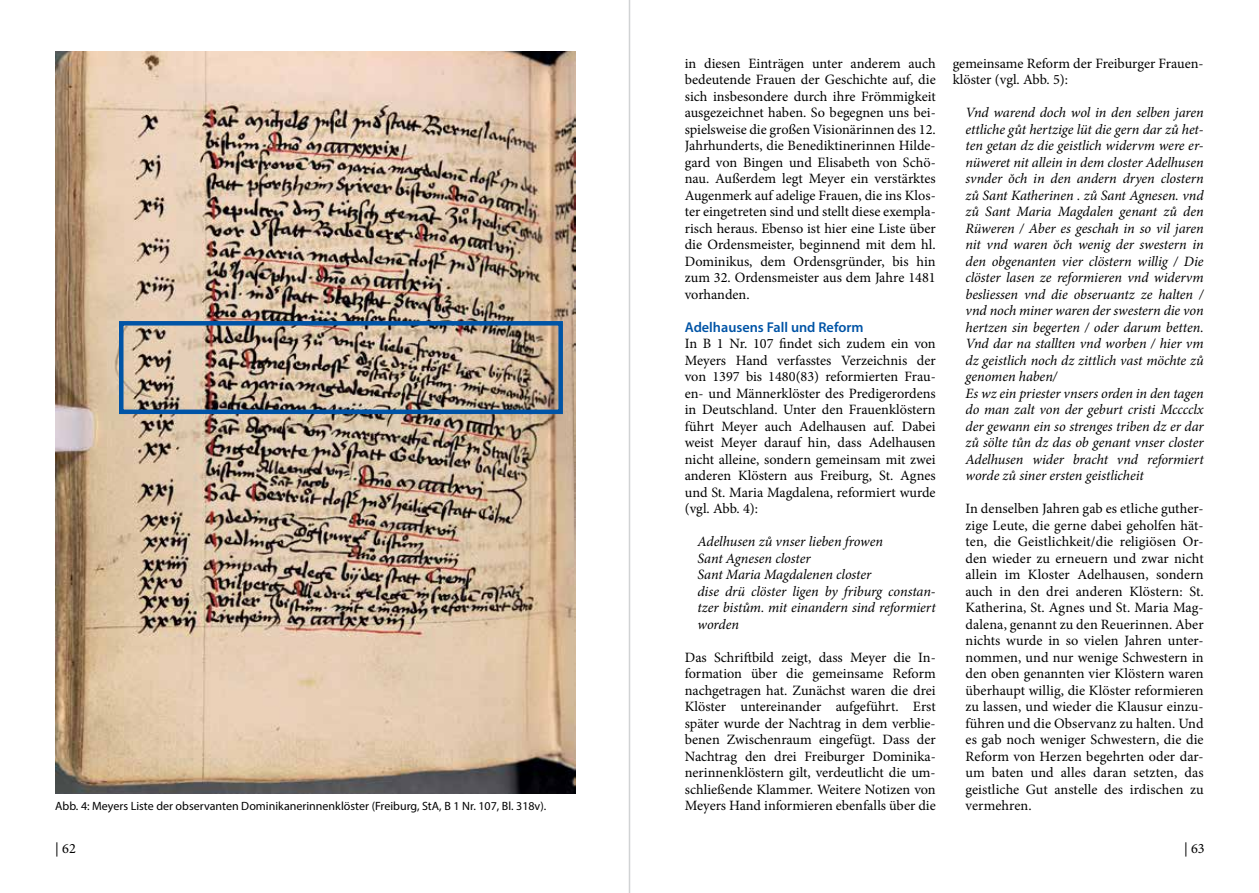
<style>
.page{position:relative;width:1259px;height:893px;background:#fff}
.page>*{position:absolute;margin:0;border:0;box-sizing:border-box;transform-origin:0 0}
.t1{font:14.25px/16.5px "Minion Pro";color:#000;text-align:justify}
.t2{font:italic 14.25px/16.5px "Minion Pro";letter-spacing:-.005em;color:#000}
.t3{font:12px "Myriad Pro";color:#000}
.s1{font-family:"Myriad Pro";font-weight:600;color:#0054a6}
</style>
<div class="page">
<img style="left:55px;top:51px;width:520px;height:743px">
<div style="left:119px;top:321px;width:444px;height:93px;border:4px solid #0054a6"></div>
<hr style="left:629px;top:0;width:1px;height:893px;background:#d1d3d4">
<p class="t3" style="left:55px;top:799px;width:492px">Abb. 4: Meyers Liste der observanten Dominikanerinnenklöster (Freiburg, StA, B 1 Nr. 107, Bl. 318v).</p>
<p class="t1" style="left:685px;top:55px;width:252px">in diesen Einträgen unter anderem auch bedeutende Frauen der Geschichte auf, die sich insbesondere durch ihre Frömmigkeit ausgezeichnet haben. So begegnen uns bei&shy;spielsweise die großen Visionärinnen des 12.<br>Jahrhunderts, die Benediktinerinnen Hilde&shy;gard von Bingen und Elisabeth von Schö&shy;nau. Außerdem legt Meyer ein verstärktes Augenmerk auf adelige Frauen, die ins Klos&shy;ter eingetreten sind und stellt diese exempla&shy;risch heraus. Ebenso ist hier eine Liste über die Ordensmeister, beginnend mit dem hl.<br>Dominikus, dem Ordensgründer, bis hin zum 32. Ordensmeister aus dem Jahre 1481 vorhanden.</p>
<p class="t1" style="left:685px;top:319px;width:252px;text-align:left"><span class="s1">Adelhausens Fall und Reform<br></span>In B 1 Nr. 107 findet sich zudem ein von Meyers Hand verfasstes Verzeichnis der von 1397 bis 1480(83) reformierten Frau&shy;en- und Männerklöster des Predigerordens in Deutschland. Unter den Frauenklöstern führt Meyer auch Adelhausen auf. Dabei weist Meyer darauf hin, dass Adelhausen nicht alleine, sondern gemeinsam mit zwei anderen Klöstern aus Freiburg, St. Agnes und St. Maria Magdalena, reformiert wurde (vgl. Abb. 4):</p>
<p class="t2" style="left:697px;top:533px;width:240px">Adelhusen zů vnser lieben frowen<br>Sant Agnesen closter<br>Sant Maria Magdalenen closter<br>dise drü clöster ligen by friburg constan&shy;tzer bistům. mit einandern sind reformiert worden</p>
<p class="t1" style="left:685px;top:649px;width:252px">Das Schriftbild zeigt, dass Meyer die In&shy;formation über die gemeinsame Reform nachgetragen hat. Zunächst waren die drei Klöster untereinander aufgeführt. Erst später wurde der Nachtrag in dem verblie&shy;benen Zwischenraum eingefügt. Dass der Nachtrag den drei Freiburger Dominika&shy;nerinnenklöstern gilt, verdeutlicht die um&shy;schließende Klammer. Weitere Notizen von Meyers Hand informieren ebenfalls über die</p>
<p class="t1" style="left:952px;top:55px;width:252px">gemeinsame Reform der Freiburger Frauen&shy;klöster (vgl. Abb. 5):</p>
<p class="t2" style="left:965px;top:104px;width:240px">Vnd warend doch wol in den selben jaren ettliche gůt hertzige lüt die gern dar zů het&shy;ten getan dz die geistlich widervm were er&shy;nüweret nit allein in dem closter Adelhusen svnder ŏch in den andern dryen clostern zů Sant Katherinen . zů Sant Agnesen. vnd zů Sant Maria Magdalen genant zů den Rüweren / Aber es geschah in so vil jaren nit vnd waren ŏch wenig der swestern in den obgenanten vier clöstern willig / Die clöster lasen ze reformieren vnd widervm besliessen vnd die obseruantz ze halten / vnd noch miner waren der swestern die von hertzen sin begerten / oder darum betten.<br>Vnd dar na stallten vnd worben / hier vm dz geistlich noch dz zittlich vast möchte zů genomen haben/<br>Es wz ein priester vnsers orden in den tagen do man zalt von der geburt cristi Mcccclx der gewann ein so strenges triben dz er dar zů sölte tůn dz das ob genant vnser closter Adelhusen wider bracht vnd reformiert worde zů siner ersten geistlicheit</p>
<p class="t1" style="left:965px;top:500px;width:240px">In denselben Jahren gab es etliche guther&shy;zige Leute, die gerne dabei geholfen hät&shy;ten, die Geistlichkeit/die religiösen Or&shy;den wieder zu erneuern und zwar nicht allein im Kloster Adelhausen, sondern auch in den drei anderen Klöstern: St.<br>Katherina, St. Agnes und St. Maria Mag&shy;dalena, genannt zu den Reuerinnen. Aber nichts wurde in so vielen Jahren unter&shy;nommen, und nur wenige Schwestern in den oben genannten vier Klöstern waren überhaupt willig, die Klöster reformieren zu lassen, und wieder die Klausur einzu&shy;führen und die Observanz zu halten. Und es gab noch weniger Schwestern, die die Reform von Herzen begehrten oder dar&shy;um baten und alles daran setzten, das geistliche Gut anstelle des irdischen zu vermehren.</p>
<p class="t1" style="left:55px;top:840px;width:22px">| 62</p>
<p class="t1" style="left:1184px;top:840px;width:22px">| 63</p>
</div>
